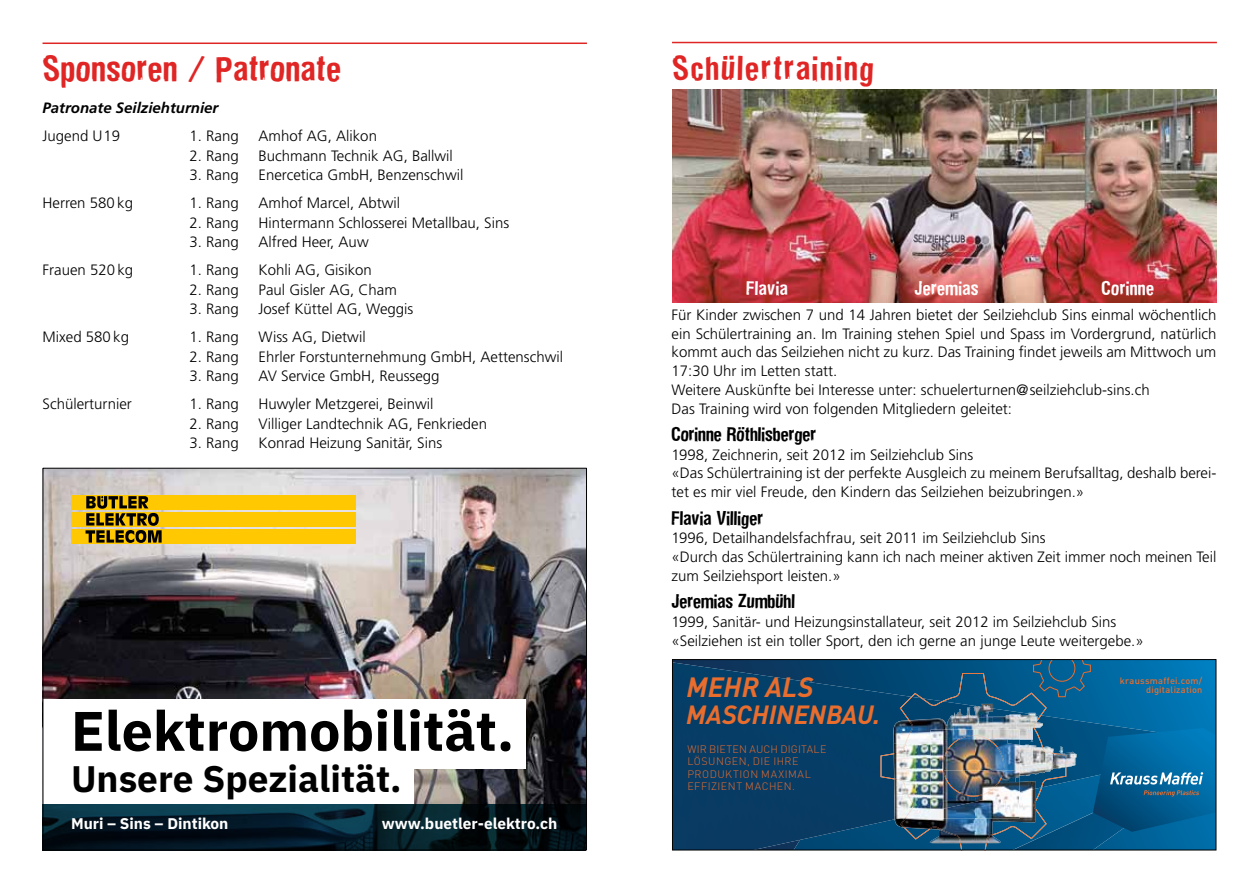
<style>
.page{position:relative;width:1259px;height:893px;background:#fff}
.page>*{position:absolute;margin:0;border:0;box-sizing:border-box;transform-origin:0 0}
.t1{font:700 55.65px "IBM Plex Sans";color:#000}
.t2{font:700 36.9px "IBM Plex Sans";color:#000}
.t3{font:33px "Dirtyhouse";letter-spacing:.02em;color:#df2625}
.t4{font:31.5px "Dirtyhouse";letter-spacing:.06em;color:#df2625}
.t5{font:italic 700 27.6px "DIN Pro";letter-spacing:.01em;color:#e96d2d}
.t6{font:italic 700 25.95px "DIN Pro";letter-spacing:-.005em;color:#e96d2d}
.t7{font:18px "Dirtyhouse";color:#000}
.t8{font:18px "Dirtyhouse";letter-spacing:.02em;color:#fff}
.t9{font:700 15.45px "IBM Plex Sans";color:#fff}
.t10{font:300 15px/18.8px "Frutiger";color:#000}
.t11{font:italic 700 15px "Frutiger";color:#000}
.t12{font:300 10.65px/12.3px "DIN Pro";letter-spacing:.045em;color:#e96d2d}
.t13{font:500 9.15px/9.1px "DIN Pro";letter-spacing:.025em;color:#e96d2d;text-align:right}
</style>
<div class="page">
<hr style="left:43px;top:43px;width:544px;height:1px;background:#df2625">
<svg style="left:42px;top:42px;width:302px;height:2px"></svg>
<hr style="left:672px;top:42px;width:545px;height:1px;background:#df2625">
<svg style="left:672px;top:41px;width:204px;height:3px"></svg>
<img style="left:672px;top:89px;width:544px;height:214px">
<img style="left:45px;top:470px;width:540px;height:334px">
<svg style="left:45px;top:804px;width:540px;height:44px;background:#051c27"></svg>
<div style="left:43px;top:699px;width:482px;height:69px;background:#fff"></div>
<div style="left:43px;top:752px;width:370px;height:52px;background:#fff"></div>
<div style="left:71px;top:495px;width:285px;height:14px;background:#ffc800"></div>
<div style="left:71px;top:512px;width:285px;height:14px;background:#ffc800"></div>
<div style="left:71px;top:529px;width:285px;height:14px;background:#ffc800"></div>
<svg style="left:86px;top:496px;width:76px;height:47px"></svg>
<div style="left:674px;top:662px;width:206px;height:186px;background:#063d66"></div>
<img style="left:800px;top:749px;width:80px;height:91px">
<img style="left:880px;top:660px;width:337px;height:190px">
<div style="left:672px;top:659px;width:544px;height:191px;border:1px solid #000"></div>
<h3 class="t3" style="left:43px;top:46px;width:300px">Sponsoren / Patronate</h3>
<h3 class="t4" style="left:672px;top:46px;width:203px">Schülertraining</h3>
<p class="t11" style="left:43px;top:99px;width:177px">Patronate Seilziehturnier</p>
<p class="t10" style="left:43px;top:127px;width:79px">Jugend U19</p>
<p class="t10" style="left:190px;top:127px;width:51px">1. Rang</p>
<p class="t10" style="left:259px;top:127px;width:120px">Amhof AG, Alikon</p>
<p class="t10" style="left:190px;top:146px;width:51px">2. Rang</p>
<p class="t10" style="left:259px;top:146px;width:196px">Buchmann Technik AG, Ballwil</p>
<p class="t10" style="left:190px;top:166px;width:51px">3. Rang</p>
<p class="t10" style="left:259px;top:166px;width:206px">Enercetica GmbH, Benzenschwil</p>
<p class="t10" style="left:43px;top:194px;width:92px">Herren 580 kg</p>
<p class="t10" style="left:190px;top:194px;width:51px">1. Rang</p>
<p class="t10" style="left:259px;top:194px;width:143px">Amhof Marcel, Abtwil</p>
<p class="t10" style="left:190px;top:213px;width:51px">2. Rang</p>
<p class="t10" style="left:259px;top:213px;width:252px">Hintermann Schlosserei Metallbau, Sins</p>
<p class="t10" style="left:190px;top:233px;width:51px">3. Rang</p>
<p class="t10" style="left:259px;top:233px;width:112px">Alfred Heer, Auw</p>
<p class="t10" style="left:43px;top:261px;width:92px">Frauen 520 kg</p>
<p class="t10" style="left:190px;top:261px;width:51px">1. Rang</p>
<p class="t10" style="left:259px;top:261px;width:115px">Kohli AG, Gisikon</p>
<p class="t10" style="left:190px;top:280px;width:51px">2. Rang</p>
<p class="t10" style="left:259px;top:280px;width:140px">Paul Gisler AG, Cham</p>
<p class="t10" style="left:190px;top:300px;width:51px">3. Rang</p>
<p class="t10" style="left:259px;top:300px;width:156px">Josef Küttel AG, Weggis</p>
<p class="t10" style="left:43px;top:328px;width:88px">Mixed 580 kg</p>
<p class="t10" style="left:190px;top:328px;width:51px">1. Rang</p>
<p class="t10" style="left:259px;top:328px;width:109px">Wiss AG, Dietwil</p>
<p class="t10" style="left:190px;top:347px;width:51px">2. Rang</p>
<p class="t10" style="left:259px;top:347px;width:306px">Ehrler Forstunternehmung GmbH, Aettenschwil</p>
<p class="t10" style="left:190px;top:367px;width:51px">3. Rang</p>
<p class="t10" style="left:259px;top:367px;width:182px">AV Service GmbH, Reussegg</p>
<p class="t10" style="left:43px;top:395px;width:91px">Schülerturnier</p>
<p class="t10" style="left:190px;top:395px;width:51px">1. Rang</p>
<p class="t10" style="left:259px;top:395px;width:176px">Huwyler Metzgerei, Beinwil</p>
<p class="t10" style="left:190px;top:414px;width:51px">2. Rang</p>
<p class="t10" style="left:259px;top:414px;width:230px">Villiger Landtechnik AG, Fenkrieden</p>
<p class="t10" style="left:190px;top:434px;width:51px">3. Rang</p>
<p class="t10" style="left:259px;top:434px;width:185px">Konrad Heizung Sanitär, Sins</p>
<h1 class="t1" style="left:71px;top:687px;width:445px">Elektromobilität.</h1>
<h2 class="t2" style="left:71px;top:750px;width:332px">Unsere Spezialität.</h2>
<p class="t9" style="left:71px;top:812px;width:159px">Muri – Sins – Dintikon</p>
<p class="t9" style="left:382px;top:812px;width:177px">www.buetler-elektro.ch</p>
<p class="t8" style="left:746px;top:275px;width:43px">Flavia</p>
<p class="t8" style="left:914px;top:275px;width:66px">Jeremias</p>
<p class="t8" style="left:1101px;top:275px;width:54px">Corinne</p>
<p class="t10" style="left:671px;top:306px;width:546px">Für Kinder zwischen 7 und 14 Jahren bietet der Seilziehclub Sins einmal wöchentlich ein Schülertraining an. Im Training stehen Spiel und Spass im Vordergrund, natürlich kommt auch das Seilziehen nicht zu kurz. Das Training findet jeweils am Mittwoch um 17:30 Uhr im Letten statt.<br>Weitere Auskünfte bei Interesse unter: schuelerturnen@seilziehclub-sins.ch<br>Das Training wird von folgenden Mitgliedern geleitet:</p>
<p class="t7" style="left:671px;top:422px;width:146px">Corinne Röthlisberger</p>
<p class="t10" style="left:671px;top:445px;width:546px">1998, Zeichnerin, seit 2012 im Seilziehclub Sins<br>«Das Schülertraining ist der perfekte Ausgleich zu meinem Berufsalltag, deshalb berei&shy;tet es mir viel Freude, den Kindern das Seilziehen beizubringen.»</p>
<p class="t7" style="left:671px;top:505px;width:93px">Flavia Villiger</p>
<p class="t10" style="left:671px;top:529px;width:546px">1996, Detailhandelsfachfrau, seit 2011 im Seilziehclub Sins<br>«Durch das Schülertraining kann ich nach meiner aktiven Zeit immer noch meinen Teil zum Seilziehsport leisten.»</p>
<p class="t7" style="left:671px;top:589px;width:125px">Jeremias Zumbühl</p>
<p class="t10" style="left:671px;top:612px;width:474px">1999, Sanitär- und Heizungsinstallateur, seit 2012 im Seilziehclub Sins «Seilziehen ist ein toller Sport, den ich gerne an junge Leute weitergebe.»</p>
<h3 class="t5" style="left:686px;top:664px;width:128px">MEHR ALS</h3>
<h3 class="t6" style="left:686px;top:693px;width:195px">MASCHINENBAU.</h3>
<p class="t12" style="left:687px;top:742px;width:141px">WIR BIETEN AUCH DIGITALE<br>LÖSUNGEN, DIE IHRE<br>PRODUKTION MAXIMAL<br>EFFIZIENT MACHEN.</p>
<p class="t13" style="left:1119px;top:675px;width:84px">kraussmaffei.com/ digitalization</p>
</div>
